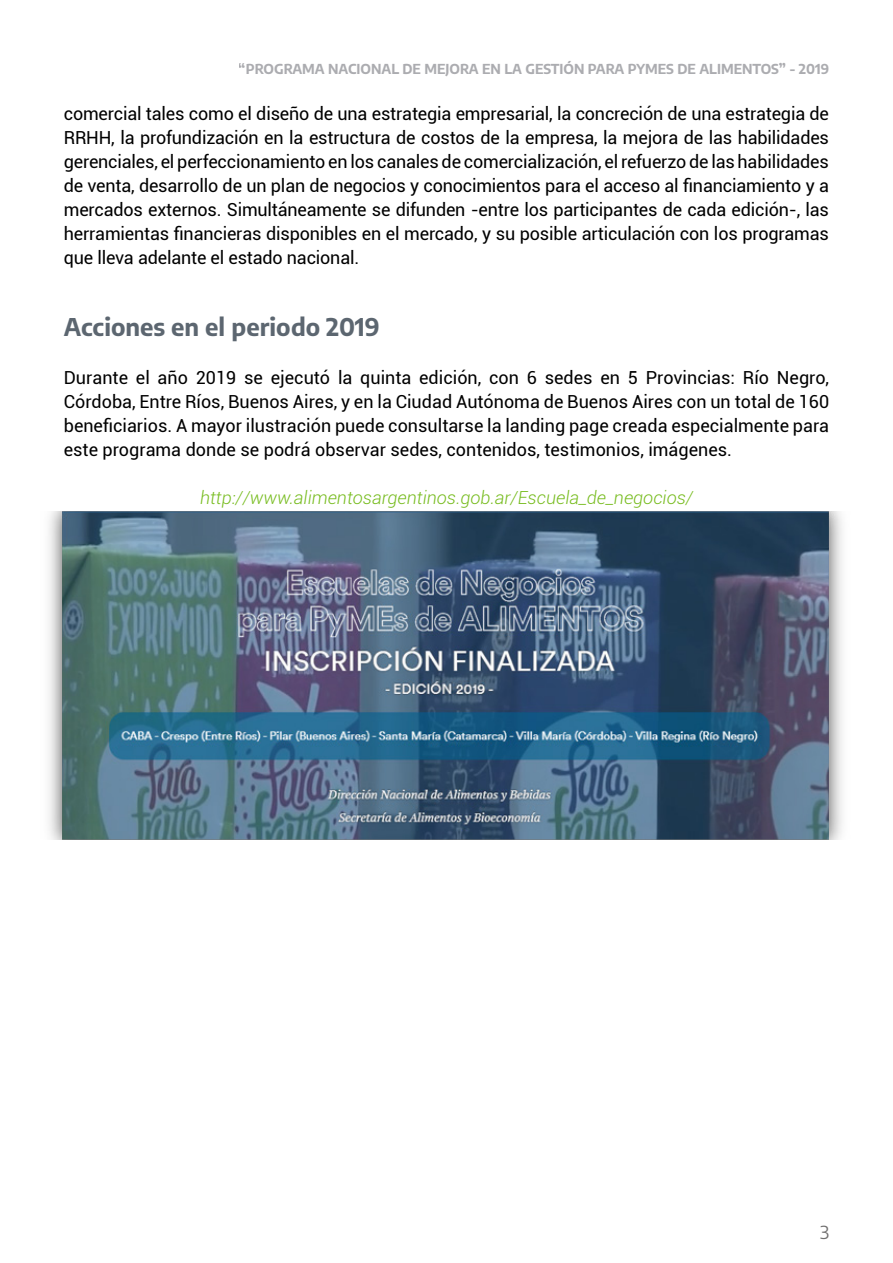
<style>
.page{position:relative;width:893px;height:1263px;background:#fff}
.page>*{position:absolute;margin:0;border:0;box-sizing:border-box;transform-origin:0 0}
.t1{font:700 24px "Encode Sans";color:#5c6670}
.t2{font:18px/24px "Roboto";letter-spacing:-.01em;color:#000;text-align:justify}
.t3{font:italic 300 18px "Roboto";color:#77bc1f}
.t4{font:18px "Encode Sans";color:#706f6f}
.t5{font:700 13.5px "Encode Sans";color:#585961}
</style>
<div class="page">
<img style="left:49px;top:511px;width:793px;height:329px">
<p class="t5" style="left:239px;top:59px;width:592px">“PROGRAMA NACIONAL DE MEJORA EN LA GESTIÓN PARA PYMES DE ALIMENTOS” - 2019</p>
<p class="t2" style="left:64px;top:101px;width:767px">comercial tales como el diseño de una estrategia empresarial, la concreción de una estrategia de RRHH, la profundización en la estructura de costos de la empresa, la mejora de las habilidades gerenciales, el perfeccionamiento en los canales de comercialización, el refuerzo de las habilidades de venta, desarrollo de un plan de negocios y conocimientos para el acceso al financiamiento y a mercados externos. Simultáneamente se difunden -entre los participantes de cada edición-, las herramientas financieras disponibles en el mercado, y su posible articulación con los programas que lleva adelante el estado nacional.</p>
<h1 class="t1" style="left:64px;top:309px;width:318px">Acciones en el periodo 2019</h1>
<p class="t2" style="left:64px;top:365px;width:767px">Durante el año 2019 se ejecutó la quinta edición, con 6 sedes en 5 Provincias: Río Negro, Córdoba, Entre Ríos, Buenos Aires, y en la Ciudad Autónoma de Buenos Aires con un total de 160 beneficiarios. A mayor ilustración puede consultarse la landing page creada especialmente para este programa donde se podrá observar sedes, contenidos, testimonios, imágenes.</p>
<p class="t3" style="left:200px;top:485px;width:494px">http://www.alimentosargentinos.gob.ar/Escuela_de_negocios/</p>
<p class="t4" style="left:820px;top:1220px;width:11px">3</p>
</div>
